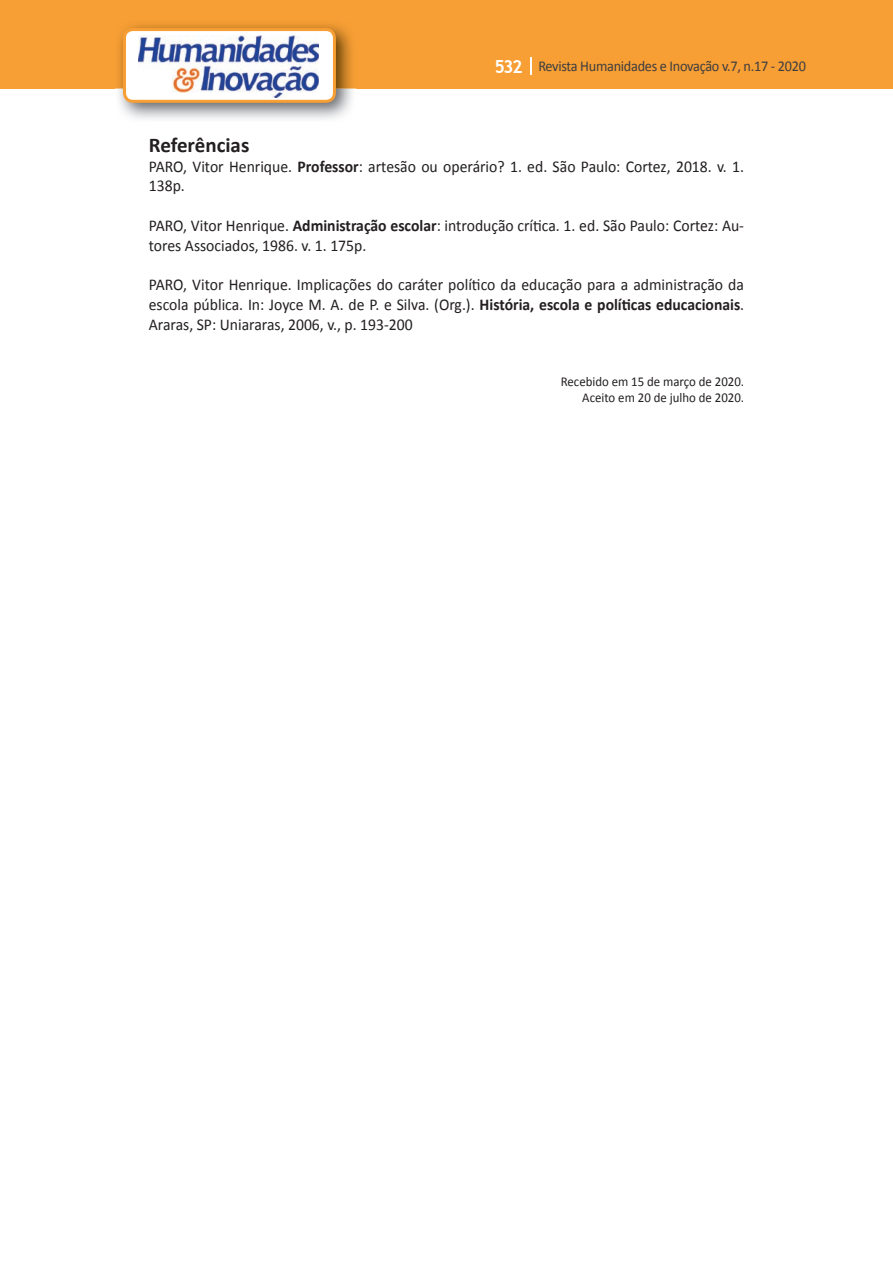
<style>
.page{position:relative;width:893px;height:1263px;background:#fff}
.page>*{position:absolute;margin:0;border:0;box-sizing:border-box;transform-origin:0 0}
.t1{font:700 21px "Calibri";color:#231f20}
.t2{font:16.5px/19.8px "Calibri";color:#231f20;scale:.95 1}
.t3{font:15px "Calibri";letter-spacing:-.02em;color:#3e3e3f;scale:.95 1}
.t4{font:13.5px/16.2px "Calibri";color:#231f20;text-align:right;scale:.95 1}
.s1{font-family:"Trebuchet MS";font-weight:700;font-size:18px;color:#fff}
.s2{font-weight:700}
</style>
<div class="page">
<div style="left:0;top:0;width:893px;height:88px;background:#f79e34"></div>
<svg style="left:530px;top:57px;width:2px;height:18px"></svg>
<img style="left:115px;top:24px;width:241px;height:95px">
<svg style="left:123px;top:28px;width:213px;height:75px"></svg>
<p class="t3" style="left:495px;top:57px;width:329px"><span class="s1">532</span> Revista Humanidades e Inovação v.7, n.17 - 2020</p>
<p class="t1" style="left:149px;top:131px;width:102px">Referências</p>
<p class="t2" style="left:149px;top:156px;width:628px">PARO, Vitor Henrique. <span class="s2">Professor</span>: artesão ou operário? 1. ed. São Paulo: Cortez, 2018. v. 1.<br>138p.</p>
<p class="t2" style="left:149px;top:216px;width:628px">PARO, Vitor Henrique. <span class="s2">Administração escolar</span>: introdução crítica. 1. ed. São Paulo: Cortez: Au&shy;tores Associados, 1986. v. 1. 175p.</p>
<p class="t2" style="left:149px;top:275px;width:628px;text-align:justify">PARO, Vitor Henrique. Implicações do caráter político da educação para a administração da escola pública. In: Joyce M. A. de P. e Silva. (Org.). <span class="s2">História, escola e políticas educacionais</span>.<br>Araras, SP: Uniararas, 2006, v., p. 193-200</p>
<p class="t4" style="left:561px;top:373px;width:195px">Recebido em 15 de março de 2020.<br>Aceito em 20 de julho de 2020.</p>
</div>
